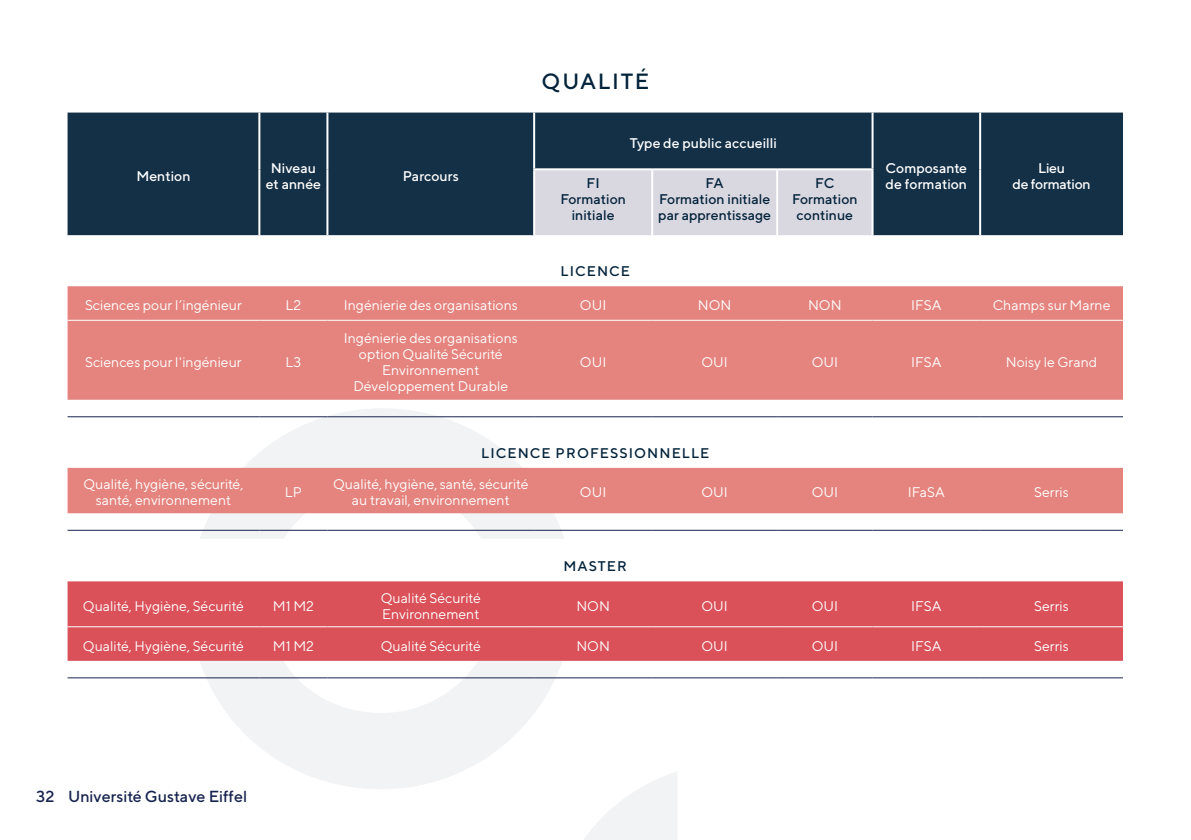
<style>
.page{position:relative;width:1191px;height:840px;background:#fff}
.page>*{position:absolute;margin:0;border:0;box-sizing:border-box;transform-origin:0 0}
.texte_tableau_reg{font:500 22px "TT Norms";letter-spacing:.075em;color:#03233b}
.t1{font:500 16px "TT Norms";color:#16234d}
.Exergue{font:14px/16px "TT Norms";color:#fff;text-align:center}
.Exergue-2{font:500 14px/16px "TT Norms";color:#03233b;text-align:center}
.Exergue-3{font:500 14px/16px "TT Norms";color:#fff;text-align:center}
.Exergue-4{font:500 14px "TT Norms";letter-spacing:.075em;color:#03233b}
.Exergue-5{font:500 14px "TT Norms";letter-spacing:-.02em;color:#fff}
.s1{color:#18224e}
</style>
<div class="page">
<svg style="left:200px;top:513px;width:364px;height:25px"></svg>
<svg style="left:584px;top:772px;width:93px;height:67px"></svg>
<svg style="left:199px;top:660px;width:364px;height:128px;fill:#f2f3f4"></svg>
<div style="left:68px;top:112px;width:1055px;height:123px;background:#143047"></div>
<div style="left:535px;top:170px;width:336px;height:65px;background:#d9d8e1"></div>
<svg style="left:68px;top:286px;width:1055px;height:227px;fill:#e5847e"></svg>
<div style="left:68px;top:581px;width:1055px;height:79px;background:#da5159"></div>
<hr style="left:68px;top:626px;width:191px;height:1px;background:#fff">
<hr style="left:259px;top:626px;width:68px;height:1px;background:#fff">
<hr style="left:327px;top:626px;width:207px;height:1px;background:#fff">
<hr style="left:534px;top:626px;width:118px;height:1px;background:#fff">
<hr style="left:652px;top:626px;width:125px;height:1px;background:#fff">
<hr style="left:777px;top:626px;width:95px;height:1px;background:#fff">
<hr style="left:872px;top:626px;width:108px;height:1px;background:#fff">
<hr style="left:980px;top:626px;width:143px;height:1px;background:#fff">
<hr style="left:871px;top:112px;width:2px;height:56px;background:#fff">
<hr style="left:979px;top:112px;width:2px;height:57px;background:#fff">
<hr style="left:871px;top:170px;width:2px;height:65px;background:#fff">
<hr style="left:979px;top:169px;width:2px;height:66px;background:#fff">
<hr style="left:258px;top:112px;width:2px;height:57px;background:#fff">
<hr style="left:326px;top:112px;width:2px;height:57px;background:#fff">
<hr style="left:533px;top:112px;width:2px;height:56px;background:#fff">
<hr style="left:258px;top:169px;width:2px;height:66px;background:#fff">
<hr style="left:326px;top:169px;width:2px;height:66px;background:#fff">
<hr style="left:533px;top:168px;width:119px;height:2px;background:#fff">
<hr style="left:533px;top:170px;width:2px;height:65px;background:#fff">
<hr style="left:652px;top:168px;width:125px;height:2px;background:#fff">
<hr style="left:651px;top:170px;width:2px;height:65px;background:#fff">
<hr style="left:777px;top:168px;width:96px;height:2px;background:#fff">
<hr style="left:776px;top:170px;width:2px;height:65px;background:#fff">
<hr style="left:68px;top:319px;width:191px;height:1px;background:#fff">
<hr style="left:259px;top:319px;width:68px;height:1px;background:#fff">
<hr style="left:327px;top:319px;width:207px;height:1px;background:#fff">
<hr style="left:534px;top:319px;width:118px;height:1px;background:#fff">
<hr style="left:652px;top:319px;width:125px;height:1px;background:#fff">
<hr style="left:777px;top:319px;width:95px;height:1px;background:#fff">
<hr style="left:872px;top:319px;width:108px;height:1px;background:#fff">
<hr style="left:980px;top:319px;width:143px;height:1px;background:#fff">
<hr style="left:68px;top:416px;width:191px;height:1px;background:#18224e">
<hr style="left:259px;top:416px;width:68px;height:1px;background:#18224e">
<hr style="left:327px;top:416px;width:207px;height:1px;background:#18224e">
<hr style="left:534px;top:416px;width:118px;height:1px;background:#18224e">
<hr style="left:652px;top:416px;width:125px;height:1px;background:#18224e">
<hr style="left:777px;top:416px;width:95px;height:1px;background:#18224e">
<hr style="left:872px;top:416px;width:108px;height:1px;background:#18224e">
<hr style="left:980px;top:416px;width:143px;height:1px;background:#18224e">
<hr style="left:68px;top:529px;width:191px;height:1px;background:#18224e">
<hr style="left:259px;top:529px;width:68px;height:1px;background:#18224e">
<hr style="left:327px;top:529px;width:207px;height:1px;background:#18224e">
<hr style="left:534px;top:529px;width:118px;height:1px;background:#18224e">
<hr style="left:652px;top:529px;width:125px;height:1px;background:#18224e">
<hr style="left:777px;top:529px;width:95px;height:1px;background:#18224e">
<hr style="left:872px;top:529px;width:108px;height:1px;background:#18224e">
<hr style="left:980px;top:529px;width:143px;height:1px;background:#18224e">
<hr style="left:68px;top:677px;width:191px;height:1px;background:#18224e">
<hr style="left:259px;top:677px;width:68px;height:1px;background:#18224e">
<hr style="left:327px;top:677px;width:207px;height:1px;background:#18224e">
<hr style="left:534px;top:677px;width:118px;height:1px;background:#18224e">
<hr style="left:652px;top:677px;width:125px;height:1px;background:#18224e">
<hr style="left:777px;top:677px;width:95px;height:1px;background:#18224e">
<hr style="left:872px;top:677px;width:108px;height:1px;background:#18224e">
<hr style="left:980px;top:677px;width:143px;height:1px;background:#18224e">
<p class="texte_tableau_reg" style="left:541px;top:68px;width:109px">QUALITÉ</p>
<p class="Exergue-3" style="left:136px;top:167px;width:56px">Mention</p>
<p class="Exergue-3" style="left:266px;top:159px;width:57px">Niveau et année</p>
<p class="Exergue-3" style="left:403px;top:167px;width:57px">Parcours</p>
<p class="Exergue-3" style="left:629px;top:134px;width:149px">Type de public accueilli</p>
<p class="Exergue-3" style="left:885px;top:159px;width:83px;text-align:left">Composante de formation</p>
<p class="Exergue-3" style="left:1038px;top:159px;width:28px">Lieu</p>
<p class="Exergue-2" style="left:815px;top:175px;width:21px">FC</p>
<p class="Exergue-2" style="left:792px;top:191px;width:67px">Formation continue</p>
<p class="Exergue-2" style="left:586px;top:175px;width:15px">FI</p>
<p class="Exergue-5" style="left:1012px;top:175px;width:80px">de formation</p>
<p class="Exergue-2" style="left:560px;top:191px;width:67px">Formation initiale</p>
<p class="Exergue-2" style="left:705px;top:175px;width:20px">FA</p>
<p class="Exergue-2" style="left:658px;top:191px;width:114px;text-align:left">Formation initiale par apprentissage</p>
<p class="Exergue-4" style="left:560px;top:262px;width:71px">LICENCE</p>
<p class="Exergue" style="left:85px;top:296px;width:158px">Sciences pour l’ingénieur</p>
<p class="Exergue" style="left:286px;top:296px;width:17px">L2</p>
<p class="Exergue" style="left:344px;top:296px;width:175px">Ingénierie des organisations</p>
<p class="Exergue" style="left:580px;top:296px;width:28px">OUI</p>
<p class="Exergue" style="left:698px;top:296px;width:35px">NON</p>
<p class="Exergue" style="left:808px;top:296px;width:35px">NON</p>
<p class="Exergue" style="left:911px;top:296px;width:32px">IFSA</p>
<p class="Exergue" style="left:992px;top:296px;width:119px">Champs sur Marne</p>
<p class="Exergue" style="left:85px;top:353px;width:158px">Sciences pour l'ingénieur</p>
<p class="Exergue" style="left:285px;top:353px;width:17px">L3</p>
<p class="Exergue" style="left:344px;top:329px;width:175px">Ingénierie des organisations</p>
<p class="Exergue" style="left:353px;top:345px;width:156px">option Qualité Sécurité<br>Environnement<br>Développement Durable</p>
<p class="Exergue" style="left:580px;top:353px;width:28px">OUI</p>
<p class="Exergue" style="left:701px;top:353px;width:28px">OUI</p>
<p class="Exergue" style="left:811px;top:353px;width:28px">OUI</p>
<p class="Exergue" style="left:911px;top:353px;width:32px">IFSA</p>
<p class="Exergue" style="left:1006px;top:353px;width:93px">Noisy le Grand</p>
<p class="Exergue-4" style="left:481px;top:443px;width:230px">LICENCE PROFESSIONNELLE</p>
<p class="Exergue" style="left:83px;top:476px;width:161px">Qualité, hygiène, sécurité, santé, environnement</p>
<p class="Exergue" style="left:285px;top:484px;width:18px">LP</p>
<p class="Exergue" style="left:333px;top:476px;width:197px">Qualité, hygiène, santé, sécurité au travail, environnement</p>
<p class="Exergue" style="left:580px;top:484px;width:28px">OUI</p>
<p class="Exergue" style="left:701px;top:484px;width:28px">OUI</p>
<p class="Exergue" style="left:811px;top:484px;width:28px">OUI</p>
<p class="Exergue" style="left:908px;top:484px;width:38px">IFaSA</p>
<p class="Exergue" style="left:1034px;top:484px;width:36px">Serris</p>
<p class="Exergue-2" style="left:563px;top:557px;width:65px">MASTER</p>
<p class="Exergue" style="left:83px;top:597px;width:163px">Qualité, Hygiène, Sécurité</p>
<p class="Exergue" style="left:273px;top:597px;width:43px">M1 M2</p>
<p class="Exergue" style="left:381px;top:589px;width:102px;text-align:left">Qualité Sécurité<br>Environnement</p>
<p class="Exergue" style="left:576px;top:597px;width:35px">NON</p>
<p class="Exergue" style="left:701px;top:597px;width:28px">OUI</p>
<p class="Exergue" style="left:811px;top:597px;width:28px">OUI</p>
<p class="Exergue" style="left:911px;top:597px;width:32px">IFSA</p>
<p class="Exergue" style="left:1034px;top:597px;width:36px">Serris</p>
<p class="Exergue" style="left:83px;top:637px;width:163px">Qualité, Hygiène, Sécurité</p>
<p class="Exergue" style="left:273px;top:637px;width:43px">M1 M2</p>
<p class="Exergue" style="left:381px;top:637px;width:102px">Qualité Sécurité</p>
<p class="Exergue" style="left:576px;top:637px;width:35px">NON</p>
<p class="Exergue" style="left:701px;top:637px;width:28px">OUI</p>
<p class="Exergue" style="left:811px;top:637px;width:28px">OUI</p>
<p class="Exergue" style="left:911px;top:637px;width:32px">IFSA</p>
<p class="Exergue" style="left:1034px;top:637px;width:36px">Serris</p>
<p class="t1" style="left:36px;top:786px;width:212px"><span class="s1">32</span> Université Gustave Eiffel</p>
</div>
